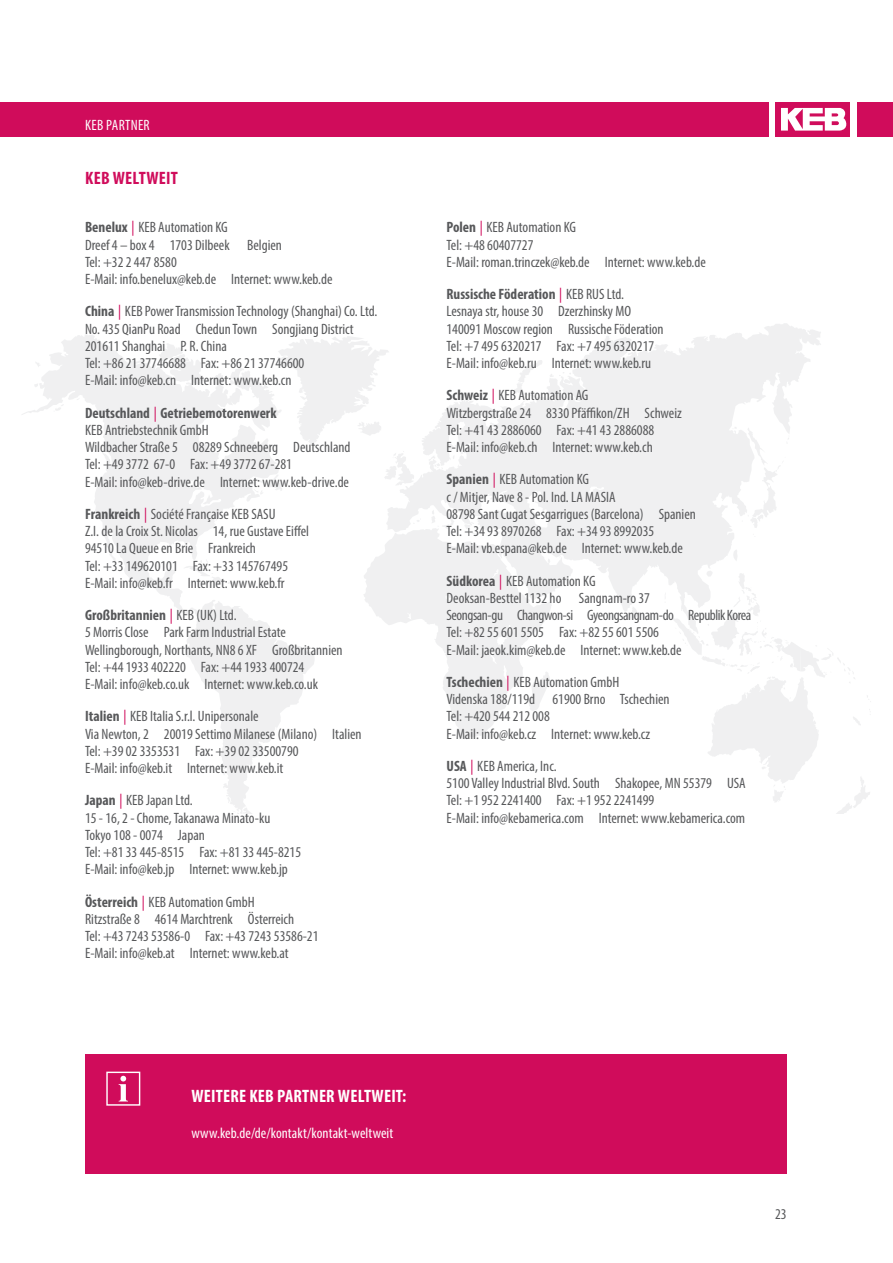
<style>
.page{position:relative;width:893px;height:1263px;background:#fff}
.page>*{position:absolute;margin:0;border:0;box-sizing:border-box;transform-origin:0 0}
.t1{font:700 condensed 18px "Myriad Pro";letter-spacing:.01em;color:#fff}
.t2{font:700 condensed 18px "Myriad Pro";letter-spacing:.01em;color:#d00c5b}
.t3{font:condensed 15px/17.2px "Myriad Pro";color:#57585a}
.t4{font:condensed 15px "Myriad Pro";letter-spacing:.005em;color:#fff}
.s1{font-weight:700}
.s2{color:#d00c5b}
</style>
<div class="page">
<svg style="left:22px;top:334px;width:293px;height:479px"></svg>
<svg style="left:230px;top:336px;width:133px;height:158px"></svg>
<svg style="left:363px;top:323px;width:458px;height:416px;fill:#f0f0f1"></svg>
<svg style="left:413px;top:518px;width:8px;height:6px"></svg>
<svg style="left:431px;top:510px;width:18px;height:20px"></svg>
<svg style="left:495px;top:531px;width:5px;height:4px"></svg>
<svg style="left:464px;top:522px;width:20px;height:13px"></svg>
<svg style="left:528px;top:671px;width:22px;height:40px"></svg>
<svg style="left:732px;top:427px;width:57px;height:101px"></svg>
<svg style="left:632px;top:606px;width:6px;height:12px"></svg>
<svg style="left:733px;top:549px;width:5px;height:12px"></svg>
<svg style="left:672px;top:571px;width:199px;height:242px"></svg>
<svg style="left:184px;top:478px;width:37px;height:29px"></svg>
<svg style="left:407px;top:612px;width:5px;height:8px"></svg>
<svg style="left:446px;top:595px;width:6px;height:7px"></svg>
<svg style="left:492px;top:569px;width:6px;height:10px"></svg>
<svg style="left:490px;top:625px;width:22px;height:59px"></svg>
<svg style="left:527px;top:491px;width:22px;height:37px"></svg>
<svg style="left:555px;top:494px;width:6px;height:8px"></svg>
<svg style="left:589px;top:486px;width:15px;height:10px"></svg>
<div style="left:775px;top:102px;width:75px;height:34px;background:#d00c5b"></div>
<svg style="left:781px;top:108px;width:66px;height:23px"></svg>
<div style="left:857px;top:102px;width:36px;height:34px;background:#d00c5b"></div>
<div style="left:85px;top:1054px;width:702px;height:120px;background:#d00c5b"></div>
<div style="left:106px;top:1071px;width:34px;height:35px;background:#d00c5b;border:1px solid #fff"></div>
<svg style="left:119px;top:1076px;width:9px;height:25px"></svg>
<div style="left:0;top:102px;width:769px;height:34px;background:#d00c5b"></div>
<p class="t4" style="left:85px;top:116px;width:66px">KEB PARTNER</p>
<p class="t2" style="left:85px;top:166px;width:94px">KEB WELTWEIT</p>
<p class="t3" style="left:85px;top:219px;width:249px"><span class="s1">Benelux</span> <span class="s2">|</span> KEB Automation KG<br>Dreef 4 – box 4 1703 Dilbeek Belgien<br>Tel: +32 2 447 8580<br>E-Mail: info.benelux@keb.de Internet: www.keb.de</p>
<p class="t3" style="left:85px;top:303px;width:294px"><span class="s1">China</span> <span class="s2">|</span> KEB Power Transmission Technology (Shanghai) Co. Ltd.<br>No. 435 QianPu Road Chedun Town Songjiang District 201611 Shanghai P. R. China<br>Tel: +86 21 37746688 Fax: +86 21 37746600<br>E-Mail: info@keb.cn Internet: www.keb.cn</p>
<p class="t3" style="left:85px;top:404px;width:267px"><span class="s1">Deutschland</span> <span class="s2">|</span> <span class="s1">Getriebemotorenwerk<br></span>KEB Antriebstechnik GmbH<br>Wildbacher Straße 5 08289 Schneeberg Deutschland Tel: +49 3772 67-0 Fax: +49 3772 67-281<br>E-Mail: info@keb-drive.de Internet: www.keb-drive.de</p>
<p class="t3" style="left:85px;top:505px;width:225px"><span class="s1">Frankreich</span> <span class="s2">|</span> Société Française KEB SASU<br>Z.I. de la Croix St. Nicolas 14, rue Gustave Eiffel 94510 La Queue en Brie Frankreich<br>Tel: +33 149620101 Fax: +33 145767495<br>E-Mail: info@keb.fr Internet: www.keb.fr</p>
<p class="t3" style="left:85px;top:606px;width:259px"><span class="s1">Großbritannien</span> <span class="s2">|</span> KEB (UK) Ltd.<br>5 Morris Close Park Farm Industrial Estate Wellingborough, Northants, NN8 6 XF Großbritannien Tel: +44 1933 402220 Fax: +44 1933 400724<br>E-Mail: info@keb.co.uk Internet: www.keb.co.uk</p>
<p class="t3" style="left:85px;top:708px;width:278px"><span class="s1">Italien</span> <span class="s2">|</span> KEB Italia S.r.l. Unipersonale<br>Via Newton, 2 20019 Settimo Milanese (Milano) Italien Tel: +39 02 3353531 Fax: +39 02 33500790<br>E-Mail: info@keb.it Internet: www.keb.it</p>
<p class="t3" style="left:85px;top:792px;width:218px"><span class="s1">Japan</span> <span class="s2">|</span> KEB Japan Ltd.<br>15 - 16, 2 - Chome, Takanawa Minato-ku<br>Tokyo 108 - 0074 Japan<br>Tel: +81 33 445-8515 Fax: +81 33 445-8215<br>E-Mail: info@keb.jp Internet: www.keb.jp</p>
<p class="t3" style="left:85px;top:893px;width:235px"><span class="s1">Österreich</span> <span class="s2">|</span> KEB Automation GmbH<br>Ritzstraße 8 4614 Marchtrenk Österreich<br>Tel: +43 7243 53586-0 Fax: +43 7243 53586-21<br>E-Mail: info@keb.at Internet: www.keb.at</p>
<p class="t3" style="left:446px;top:219px;width:261px"><span class="s1">Polen</span> <span class="s2">|</span> KEB Automation KG<br>Tel: +48 60407727<br>E-Mail: roman.trinczek@keb.de Internet: www.keb.de</p>
<p class="t3" style="left:446px;top:285px;width:219px"><span class="s1">Russische Föderation</span> <span class="s2">|</span> KEB RUS Ltd.<br>Lesnaya str, house 30 Dzerzhinsky MO 140091 Moscow region Russische Föderation Tel: +7 495 6320217 Fax: +7 495 6320217<br>E-Mail: info@keb.ru Internet: www.keb.ru</p>
<p class="t3" style="left:446px;top:387px;width:237px"><span class="s1">Schweiz</span> <span class="s2">|</span> KEB Automation AG<br>Witzbergstraße 24 8330 Pfäffikon/ZH Schweiz Tel: +41 43 2886060 Fax: +41 43 2886088<br>E-Mail: info@keb.ch Internet: www.keb.ch</p>
<p class="t3" style="left:446px;top:471px;width:251px"><span class="s1">Spanien</span> <span class="s2">|</span> KEB Automation KG<br>c / Mitjer, Nave 8 - Pol. Ind. LA MASIA<br>08798 Sant Cugat Sesgarrigues (Barcelona) Spanien Tel: +34 93 8970268 Fax: +34 93 8992035<br>E-Mail: vb.espana@keb.de Internet: www.keb.de</p>
<p class="t3" style="left:446px;top:572px;width:306px"><span class="s1">Südkorea</span> <span class="s2">|</span> KEB Automation KG<br>Deoksan-Besttel 1132 ho Sangnam-ro 37<br>Seongsan-gu Changwon-si Gyeongsangnam-do Republik Korea Tel: +82 55 601 5505 Fax: +82 55 601 5506<br>E-Mail: jaeok.kim@keb.de Internet: www.keb.de</p>
<p class="t3" style="left:446px;top:673px;width:225px"><span class="s1">Tschechien</span> <span class="s2">|</span> KEB Automation GmbH<br>Videnska 188/119d 61900 Brno Tschechien Tel: +420 544 212 008<br>E-Mail: info@keb.cz Internet: www.keb.cz</p>
<p class="t3" style="left:446px;top:757px;width:301px"><span class="s1">USA</span> <span class="s2">|</span> KEB America, Inc.<br>5100 Valley Industrial Blvd. South Shakopee, MN 55379 USA Tel: +1 952 2241400 Fax: +1 952 2241499<br>E-Mail: info@kebamerica.com Internet: www.kebamerica.com</p>
<p class="t1" style="left:192px;top:1085px;width:216px">WEITERE KEB PARTNER WELTWEIT:</p>
<p class="t4" style="left:191px;top:1124px;width:203px">www.keb.de/de/kontakt/kontakt-weltweit</p>
<p class="t3" style="left:775px;top:1205px;width:13px">23</p>
</div>
